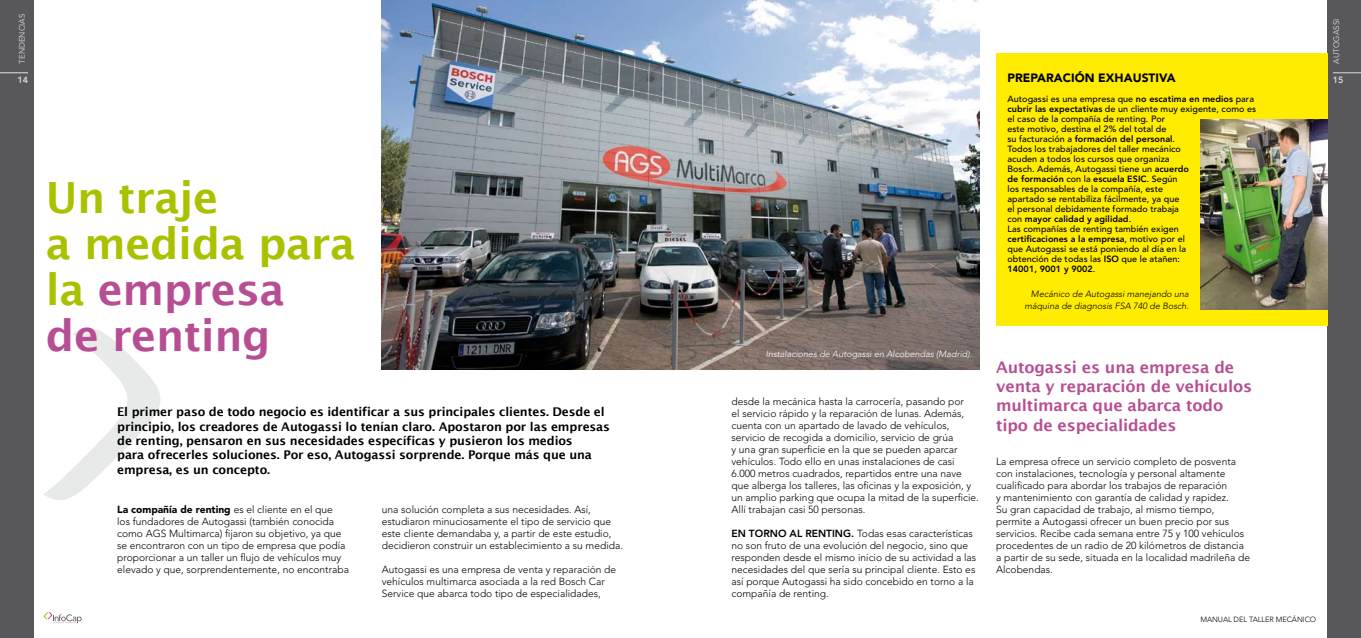
<style>
.page{position:relative;width:1361px;height:638px;background:#fff}
.page>*{position:absolute;margin:0;border:0;box-sizing:border-box;transform-origin:0 0}
.t1{font:600 43px/46px "Lucida Sans";letter-spacing:-.01em;color:#aac100}
.t2{font:600 16px/19.2px "Lucida Sans";letter-spacing:-.01em;color:#b74e94}
.t3{font:600 12px/14.4px "Lucida Sans";letter-spacing:-.01em;color:#000}
.t4{font:900 12px "Avenir";letter-spacing:.005em;color:#000}
.t5{font:300 10.2px/12px "Avenir";color:#000}
.t6{font:500 9px/10px "Avenir";letter-spacing:.005em;color:#000}
.t7{font:italic 300 9px/12px "Avenir";color:#000;text-align:right}
.t8{font:italic 300 9px "Avenir";color:#fff}
.t9{font:800 9px "Avenir";color:#d9dadb}
.t10{font:8px "Avenir";color:#d9dadb}
.t11{font:300 7.5px "Avenir";letter-spacing:-.01em;color:#000}
.s1{color:#b74e94}
.s2{font-weight:900}
.s3{font-weight:800}
</style>
<div class="page">
<div style="left:0;top:0;width:34px;height:638px;background:#58585a"></div>
<svg style="left:0;top:73px;width:28px;height:1px"></svg>
<svg style="left:44px;top:612px;width:38px;height:12px"></svg>
<div style="left:1327px;top:0;width:34px;height:638px;background:#58585a"></div>
<svg style="left:1333px;top:73px;width:28px;height:1px"></svg>
<svg style="left:44px;top:328px;width:117px;height:172px"></svg>
<img style="left:382px;top:0;width:597px;height:369px">
<div style="left:996px;top:54px;width:331px;height:272px;background:#ffec00"></div>
<img style="left:1200px;top:119px;width:127px;height:191px">
<p class="t10" style="left:18px;top:64px;width:52px;rotate:-90deg">TENDENCIAS</p>
<p class="t9" style="left:17px;top:74px;width:12px">14</p>
<h1 class="t1" style="left:46px;top:174px;width:311px">Un traje<br>a medida para la <span class="s1">empresa<br>de renting</span></h1>
<p class="t3" style="left:117px;top:405px;width:494px">El primer paso de todo negocio es identificar a sus principales clientes. Desde el principio, los creadores de Autogassi lo tenían claro. Apostaron por las empresas de renting, pensaron en sus necesidades específicas y pusieron los medios<br>para ofrecerles soluciones. Por eso, Autogassi sorprende. Porque más que una empresa, es un concepto.</p>
<p class="t5" style="left:117px;top:503px;width:233px"><span class="s2">La compañía de renting</span> es el cliente en el que<br>los fundadores de Autogassi (también conocida como AGS Multimarca) fijaron su objetivo, ya que se encontraron con un tipo de empresa que podía proporcionar a un taller un flujo de vehículos muy elevado y que, sorprendentemente, no encontraba</p>
<p class="t5" style="left:382px;top:503px;width:243px">una solución completa a sus necesidades. Así, estudiaron minuciosamente el tipo de servicio que este cliente demandaba y, a partir de este estudio, decidieron construir un establecimiento a su medida.</p>
<p class="t5" style="left:382px;top:563px;width:236px">Autogassi es una empresa de venta y reparación de vehículos multimarca asociada a la red Bosch Car<br>Service que abarca todo tipo de especialidades,</p>
<p class="t8" style="left:765px;top:348px;width:208px">Instalaciones de Autogassi en Alcobendas (Madrid).</p>
<p class="t5" style="left:731px;top:395px;width:249px">desde la mecánica hasta la carrocería, pasando por<br>el servicio rápido y la reparación de lunas. Además, cuenta con un apartado de lavado de vehículos, servicio de recogida a domicilio, servicio de grúa<br>y una gran superficie en la que se pueden aparcar vehículos. Todo ello en unas instalaciones de casi 6.000 metros cuadrados, repartidos entre una nave que alberga los talleres, las oficinas y la exposición, y un amplio parking que ocupa la mitad de la superficie.<br>Allí trabajan casi 50 personas.</p>
<p class="t5" style="left:731px;top:527px;width:246px"><span class="s3">EN TORNO AL RENTING.</span> Todas esas características no son fruto de una evolución del negocio, sino que responden desde el mismo inicio de su actividad a las necesidades del que sería su principal cliente. Esto es así porque Autogassi ha sido concebido en torno a la compañía de renting.</p>
<p class="t4" style="left:1007px;top:71px;width:170px">PREPARACIÓN EXHAUSTIVA</p>
<p class="t6" style="left:1007px;top:94px;width:250px">Autogassi es una empresa que <span class="s3">no escatima en medios</span> para <span class="s3">cubrir las expectativas</span> de un cliente muy exigente, como es el caso de la compañía de renting. Por<br>este motivo, destina el 2% del total de<br>su facturación a <span class="s3">formación del personal</span>.<br>Todos los trabajadores del taller mecánico<br>acuden a todos los cursos que organiza<br>Bosch. Además, Autogassi tiene un <span class="s3">acuerdo<br>de formación</span> con la <span class="s3">escuela ESIC</span>. Según<br>los responsables de la compañía, este<br>apartado se rentabiliza fácilmente, ya que<br>el personal debidamente formado trabaja<br>con <span class="s3">mayor calidad y agilidad</span>.<br>Las compañías de renting también exigen<br><span class="s3">certificaciones a la empresa</span>, motivo por el<br>que Autogassi se está poniendo al día en la<br>obtención de todas las <span class="s3">ISO</span> que le atañen:<br><span class="s3">14001, 9001 y 9002</span>.</p>
<p class="t7" style="left:1024px;top:288px;width:166px">Mecánico de Autogassi manejando una máquina de diagnosis FSA 740 de Bosch.</p>
<p class="t10" style="left:1331px;top:64px;width:46px;rotate:-90deg">autogassi</p>
<p class="t9" style="left:1333px;top:74px;width:12px">15</p>
<h2 class="t2" style="left:996px;top:357px;width:258px">Autogassi es una empresa de venta y reparación de vehículos multimarca que abarca todo tipo de especialidades</h2>
<p class="t5" style="left:996px;top:455px;width:255px">La empresa ofrece un servicio completo de posventa con instalaciones, tecnología y personal altamente cualificado para abordar los trabajos de reparación<br>y mantenimiento con garantía de calidad y rapidez.<br>Su gran capacidad de trabajo, al mismo tiempo, permite a Autogassi ofrecer un buen precio por sus servicios. Recibe cada semana entre 75 y 100 vehículos procedentes de un radio de 20 kilómetros de distancia a partir de su sede, situada en la localidad madrileña de Alcobendas.</p>
<p class="t11" style="left:1200px;top:615px;width:117px">MANUAL DEL TALLER MECÁNICO</p>
</div>
